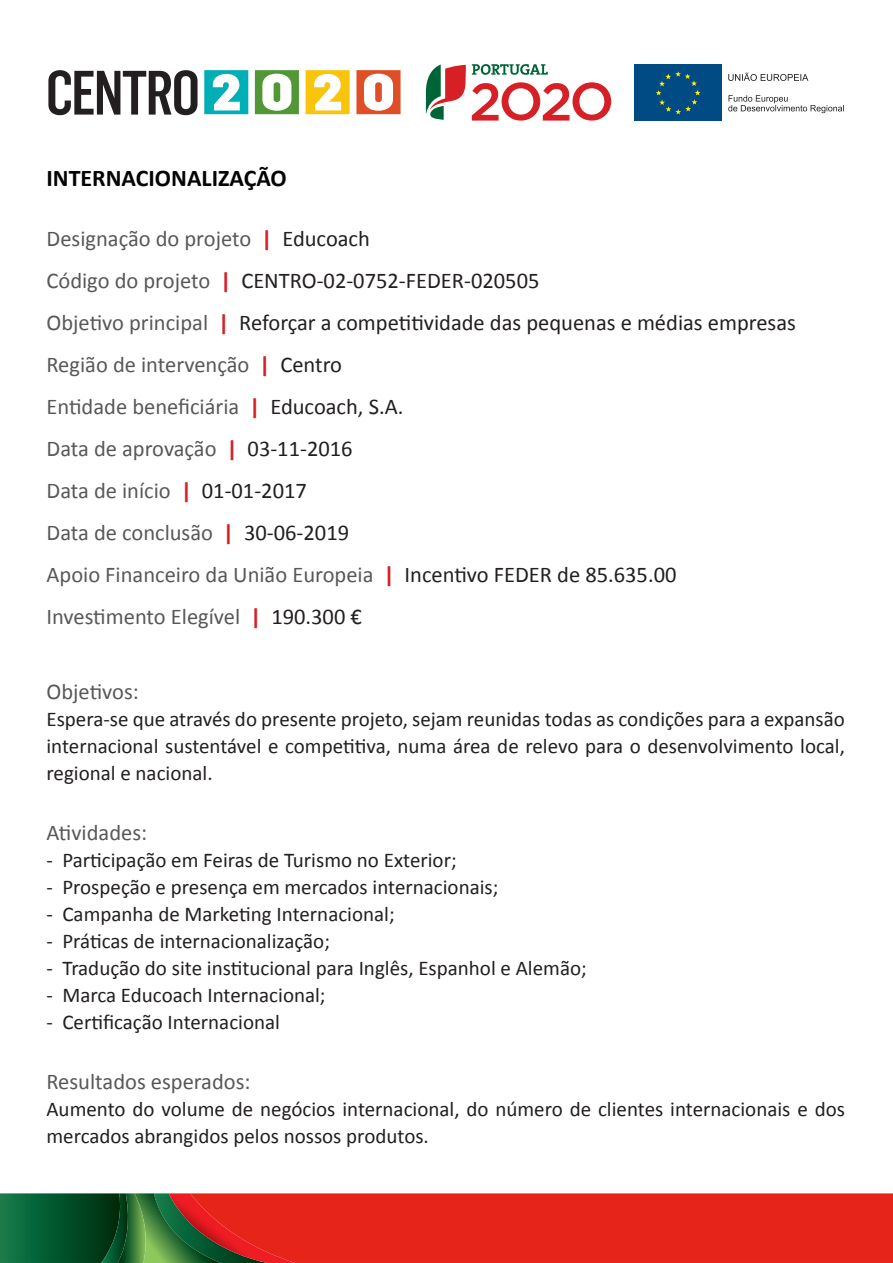
<style>
.page{position:relative;width:893px;height:1263px;background:#fff}
.page>*{position:absolute;margin:0;border:0;box-sizing:border-box;transform-origin:0 0}
.t1{font:700 24px "Calibri";color:#040503}
.t2{font:22.5px/42px "Calibri";color:#58585b}
.t3{font:21px/27px "Calibri";color:#231f20;text-align:justify}
.s1{font-weight:700;color:#d71f26}
.s2{color:#231f20}
</style>
<div class="page">
<svg style="left:472px;top:82px;width:139px;height:39px"></svg>
<svg style="left:472px;top:64px;width:76px;height:11px"></svg>
<svg style="left:426px;top:65px;width:40px;height:55px"></svg>
<div style="left:635px;top:65px;width:87px;height:56px;background:#004b84"></div>
<svg style="left:656px;top:71px;width:44px;height:43px"></svg>
<svg style="left:728px;top:95px;width:116px;height:18px"></svg>
<svg style="left:728px;top:73px;width:80px;height:8px"></svg>
<svg style="left:48px;top:70px;width:150px;height:45px"></svg>
<svg style="left:204px;top:70px;width:44px;height:44px"></svg>
<svg style="left:255px;top:70px;width:44px;height:44px"></svg>
<div style="left:274px;top:82px;width:6px;height:20px;background:#519735;border-radius:3px"></div>
<svg style="left:306px;top:70px;width:44px;height:44px"></svg>
<svg style="left:356px;top:70px;width:44px;height:44px"></svg>
<div style="left:295px;top:1193px;width:598px;height:70px;background:#e72419"></div>
<svg style="left:0;top:1193px;width:295px;height:70px;background:#574f2d"></svg>
<p class="t1" style="left:46px;top:163px;width:242px">INTERNACIONALIZAÇÃO</p>
<p class="t2" style="left:46px;top:216px;width:751px">Designação do projeto <span class="s1">|</span> <span class="s2">Educoach<br></span>Código do projeto <span class="s1">|</span> <span class="s2">CENTRO-02-0752-FEDER-020505<br></span>Objetivo principal <span class="s1">|</span> <span class="s2">Reforçar a competitividade das pequenas e médias empresas </span>Região de intervenção <span class="s1">|</span> <span class="s2">Centro<br></span>Entidade beneficiária <span class="s1">|</span> <span class="s2">Educoach, S.A.<br></span>Data de aprovação <span class="s1">|</span> <span class="s2">03-11-2016<br></span>Data de início <span class="s1">|</span> <span class="s2">01-01-2017<br></span>Data de conclusão <span class="s1">|</span> <span class="s2">30-06-2019<br></span>Apoio Financeiro da União Europeia <span class="s1">|</span> <span class="s2">Incentivo FEDER de 85.635.00<br></span>Investimento Elegível <span class="s1">|</span> <span class="s2">190.300 €</span></p>
<p class="t2" style="left:46px;top:669px;width:94px">Objetivos:</p>
<p class="t3" style="left:46px;top:704px;width:800px">Espera-se que através do presente projeto, sejam reunidas todas as condições para a expansão internacional sustentável e competitiva, numa área de relevo para o desenvolvimento local, regional e nacional.</p>
<p class="t2" style="left:46px;top:810px;width:102px">Atividades:</p>
<p class="t3" style="left:46px;top:845px;width:412px">- Participação em Feiras de Turismo no Exterior;</p>
<p class="t3" style="left:46px;top:872px;width:453px">- Prospeção e presença em mercados internacionais;</p>
<p class="t3" style="left:46px;top:899px;width:350px">- Campanha de Marketing Internacional;</p>
<p class="t3" style="left:46px;top:926px;width:285px">- Práticas de internacionalização;</p>
<p class="t3" style="left:46px;top:953px;width:542px">- Tradução do site institucional para Inglês, Espanhol e Alemão;</p>
<p class="t3" style="left:46px;top:980px;width:281px">- Marca Educoach Internacional;</p>
<p class="t3" style="left:46px;top:1007px;width:235px">- Certificação Internacional</p>
<p class="t2" style="left:46px;top:1059px;width:206px">Resultados esperados:</p>
<p class="t3" style="left:46px;top:1094px;width:800px">Aumento do volume de negócios internacional, do número de clientes internacionais e dos mercados abrangidos pelos nossos produtos.</p>
</div>
